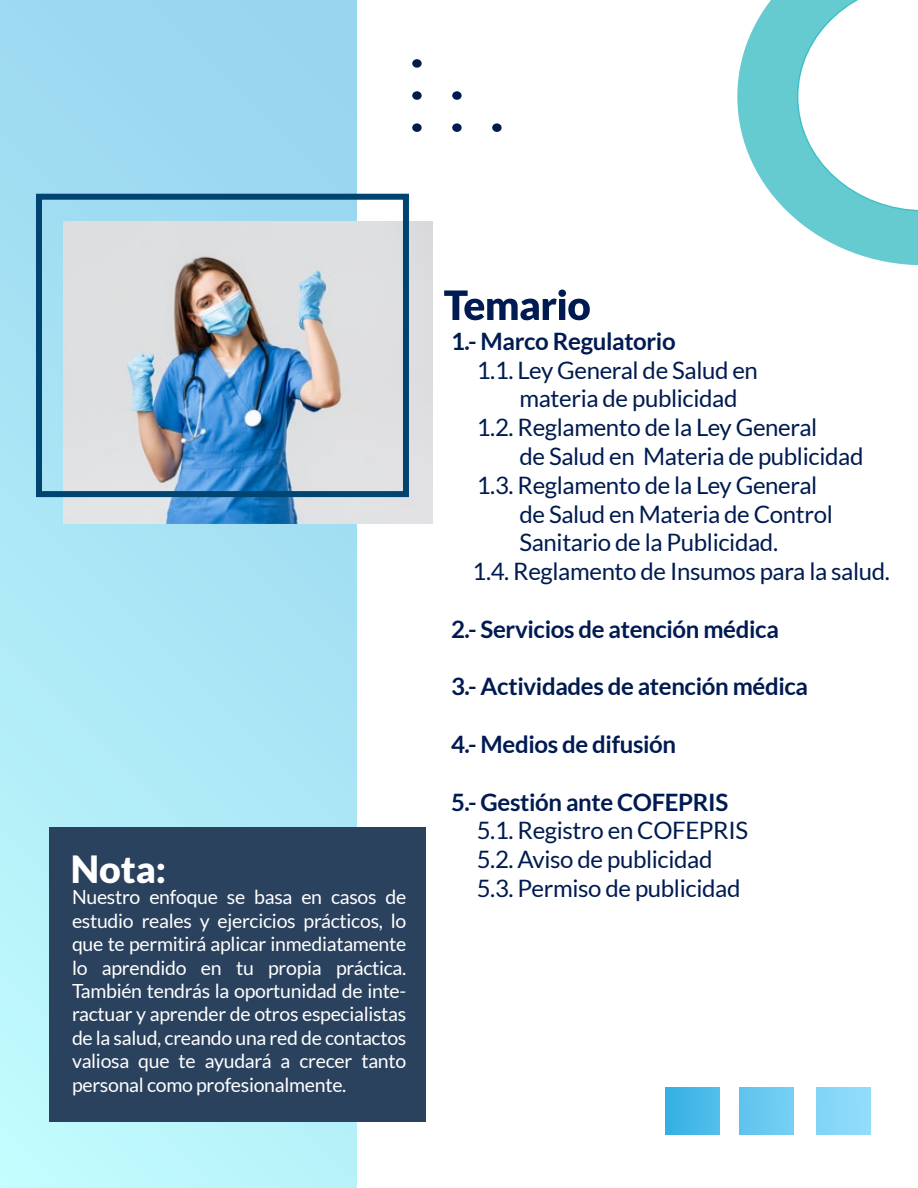
<style>
.page{position:relative;width:918px;height:1188px;background:#fff}
.page>*{position:absolute;margin:0;border:0;box-sizing:border-box;transform-origin:0 0}
.t1{font:900 37.5px "Lato";color:#fff}
.t2{font:24px/28.8px "Lato";letter-spacing:-.015em;color:#001b51}
.t3{font:700 24px "Lato";letter-spacing:-.015em;color:#001b51}
.t4{font:19.5px/23.4px "Lato";letter-spacing:-.015em;color:#fff;text-align:justify}
</style>
<div class="page">
<svg style="left:444px;top:290px;width:146px;height:30px"></svg>
<div style="left:0;top:0;width:356px;height:1188px;background:linear-gradient(to bottom,#99d5ef,#c0fafd)"></div>
<div style="left:49px;top:827px;width:377px;height:295px;background:#2a425e"></div>
<svg style="left:737px;top:0;width:181px;height:265px"></svg>
<div style="left:666px;top:1087px;width:54px;height:48px;background:linear-gradient(to right,#35b0e4,#53beeb)"></div>
<div style="left:739px;top:1087px;width:54px;height:48px;background:#6ac9f1"></div>
<div style="left:816px;top:1087px;width:54px;height:48px;background:#8ad9f8"></div>
<div style="left:492px;top:123px;width:10px;height:9px;background:#001b51;border-radius:50%"></div>
<div style="left:452px;top:123px;width:10px;height:9px;background:#001b51;border-radius:50%"></div>
<div style="left:412px;top:123px;width:10px;height:9px;background:#001b51;border-radius:50%"></div>
<div style="left:452px;top:91px;width:10px;height:9px;background:#001b51;border-radius:50%"></div>
<div style="left:412px;top:91px;width:10px;height:9px;background:#001b51;border-radius:50%"></div>
<div style="left:412px;top:59px;width:10px;height:9px;background:#001b51;border-radius:50%"></div>
<img style="left:64px;top:222px;width:369px;height:301px">
<div style="left:36px;top:194px;width:373px;height:303px;border:6px solid #004472"></div>
<h1 class="t1" style="left:71px;top:848px;width:97px">Nota:</h1>
<p class="t4" style="left:72px;top:886px;width:336px">Nuestro enfoque se basa en casos de estudio reales y ejercicios prácticos, lo que te permitirá aplicar inmediatamente lo aprendido en tu propia práctica.<br>También tendrás la oportunidad de inte&shy;ractuar y aprender de otros especialistas de la salud, creando una red de contactos valiosa que te ayudará a crecer tanto personal como profesionalmente.</p>
<p class="t3" style="left:451px;top:327px;width:226px">1.- Marco Regulatorio</p>
<p class="t2" style="left:477px;top:355px;width:283px">1.1. Ley General de Salud en</p>
<p class="t2" style="left:519px;top:384px;width:220px">materia de publicidad</p>
<p class="t2" style="left:477px;top:413px;width:342px">1.2. Reglamento de la Ley General</p>
<p class="t2" style="left:519px;top:442px;width:346px">de Salud en Materia de publicidad</p>
<p class="t2" style="left:477px;top:471px;width:342px">1.3. Reglamento de la Ley General</p>
<p class="t2" style="left:519px;top:499px;width:315px">de Salud en Materia de Control</p>
<p class="t2" style="left:519px;top:528px;width:260px">Sanitario de la Publicidad.</p>
<p class="t2" style="left:472px;top:557px;width:419px">1.4. Reglamento de Insumos para la salud.</p>
<p class="t3" style="left:451px;top:615px;width:329px">2.- Servicios de atención médica</p>
<p class="t3" style="left:451px;top:673px;width:359px">3.- Actividades de atención médica</p>
<p class="t3" style="left:451px;top:730px;width:227px">4.- Medios de difusión</p>
<p class="t3" style="left:451px;top:788px;width:279px">5.- Gestión ante COFEPRIS</p>
<p class="t2" style="left:477px;top:816px;width:273px">5.1. Registro en COFEPRIS<br>5.2. Aviso de publicidad<br>5.3. Permiso de publicidad</p>
</div>
